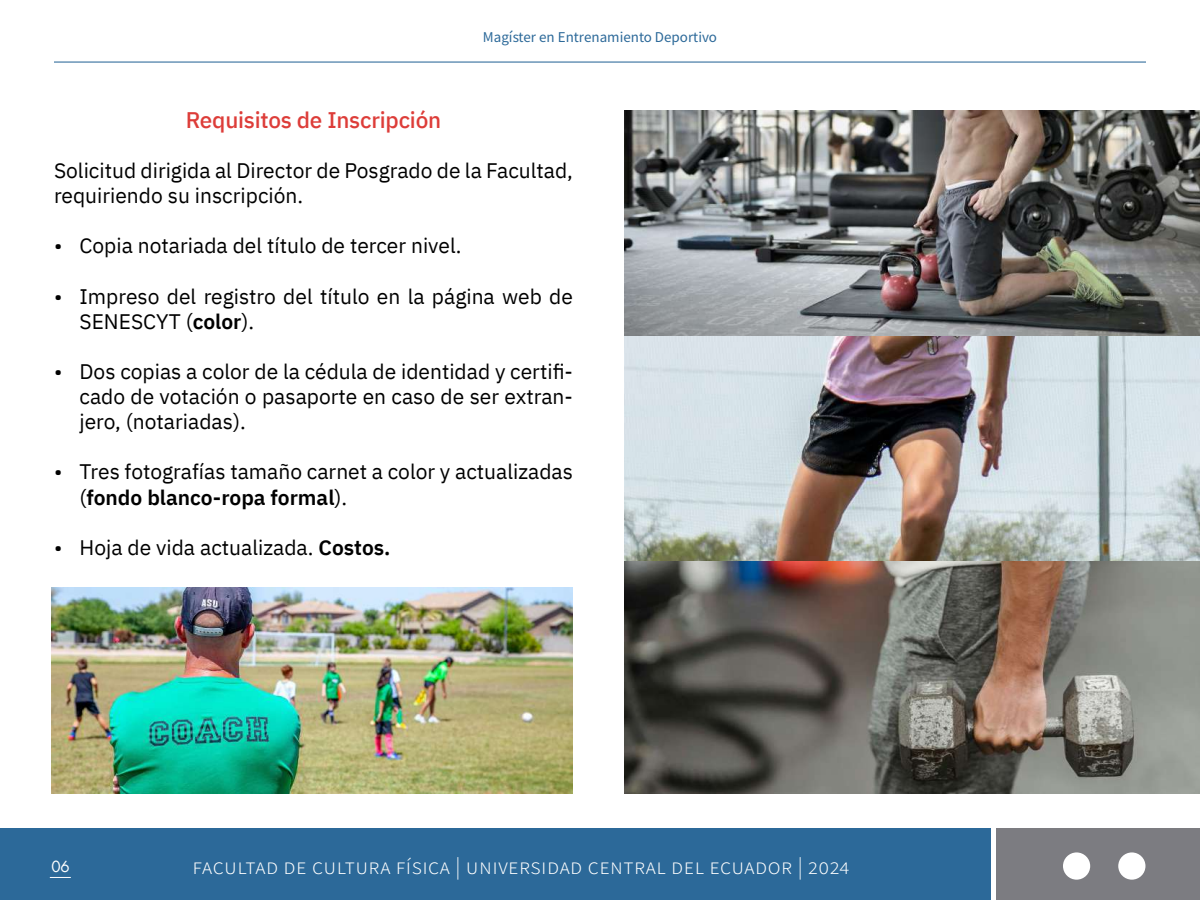
<style>
.page{position:relative;width:1200px;height:900px;background:#fff}
.page>*{position:absolute;margin:0;border:0;box-sizing:border-box;transform-origin:0 0}
.t1{font:22.5px "Source Sans Variable";letter-spacing:.02em;color:#fff}
.t2{font:500 22.5px "IBM Plex Sans";letter-spacing:-.01em;color:#dd3d39}
.t3{font:21px/25px "IBM Plex Sans";color:#000}
.t4{font:15px "Source Sans Variable";color:#2c6999}
.t5{font:15px "Futura LT";color:#fff}
.s1{font-weight:600}
</style>
<div class="page">
<img style="left:624px;top:110px;width:576px;height:684px">
<div style="left:0;top:828px;width:991px;height:72px;background:#2c6999"></div>
<div style="left:996px;top:828px;width:204px;height:72px;background:#7c7c81"></div>
<hr style="left:54px;top:62px;width:1092px;height:1px;background:#2c6999">
<div style="left:1118px;top:852px;width:27px;height:28px;background:#fff;border-radius:50%"></div>
<div style="left:1063px;top:852px;width:27px;height:28px;background:#fff;border-radius:50%"></div>
<svg style="left:50px;top:877px;width:21px;height:1px"></svg>
<img style="left:51px;top:587px;width:522px;height:207px">
<p class="t4" style="left:483px;top:28px;width:236px">Magíster en Entrenamiento Deportivo</p>
<p class="t2" style="left:186px;top:102px;width:257px">Requisitos de Inscripción</p>
<p class="t3" style="left:54px;top:156px;width:520px">Solicitud dirigida al Director de Posgrado de la Facultad, requiriendo su inscripción.</p>
<p class="t3" style="left:54px;top:232px;width:409px">• Copia notariada del título de tercer nivel.</p>
<p class="t3" style="left:80px;top:282px;width:495px;text-indent:-26px">• Impreso del registro del título en la página web de<br>SENESCYT (<span class="s1">color</span>).</p>
<p class="t3" style="left:80px;top:357px;width:495px;text-align:justify;text-indent:-26px">• Dos copias a color de la cédula de identidad y certifi&shy;cado de votación o pasaporte en caso de ser extran&shy;jero, (notariadas).</p>
<p class="t3" style="left:80px;top:458px;width:495px;text-indent:-26px">• Tres fotografías tamaño carnet a color y actualizadas (<span class="s1">fondo blanco-ropa formal</span>).</p>
<p class="t3" style="left:54px;top:533px;width:338px">• Hoja de vida actualizada. <span class="s1">Costos.</span></p>
<p class="t5" style="left:51px;top:857px;width:20px">06</p>
<p class="t1" style="left:192px;top:853px;width:658px">facultad de cultura física | universidad central del ecuador | 2024</p>
</div>
